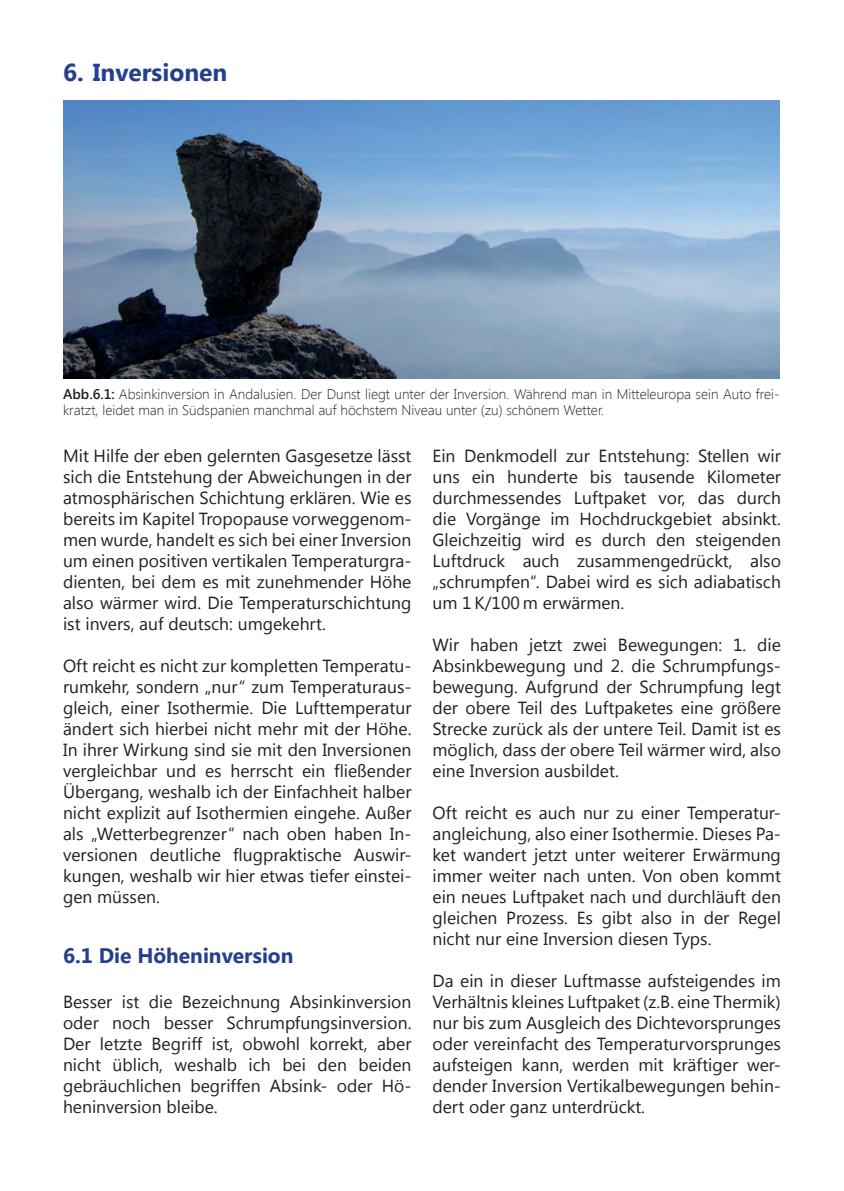
<style>
.page{position:relative;width:844px;height:1191px;background:#fff}
.page>*{position:absolute;margin:0;border:0;box-sizing:border-box;transform-origin:0 0}
.t1{font:700 24.5px "Segoe UI";color:#253f8e}
.t2{font:700 21px "Segoe UI";color:#253f8e}
.t3{font:17.5px/21px "Segoe UI";color:#231f20;text-align:justify}
.t4{font:300 14px/15.8px "Segoe UI";color:#231f20}
.s1{font-weight:600}
</style>
<div class="page">
<img style="left:63px;top:100px;width:716px;height:278px">
<h1 class="t1" style="left:63px;top:55px;width:166px">6. Inversionen</h1>
<p class="t4" style="left:63px;top:385px;width:717px"><span class="s1">Abb.6.1:</span> Absinkinversion in Andalusien. Der Dunst liegt unter der Inversion. Während man in Mitteleuropa sein Auto frei&shy;kratzt, leidet man in Südspanien manchmal auf höchstem Niveau unter (zu) schönem Wetter.</p>
<p class="t3" style="left:63px;top:445px;width:350px">Mit Hilfe der eben gelernten Gasgesetze lässt sich die Entstehung der Abweichungen in der atmosphärischen Schichtung erklären. Wie es bereits im Kapitel Tropopause vorweggenom&shy;men wurde, handelt es sich bei einer Inversion um einen positiven vertikalen Temperaturgra&shy;dienten, bei dem es mit zunehmender Höhe also wärmer wird. Die Temperaturschichtung ist invers, auf deutsch: umgekehrt.</p>
<p class="t3" style="left:63px;top:655px;width:350px">Oft reicht es nicht zur kompletten Temperatu&shy;rumkehr, sondern „nur“ zum Temperaturaus&shy;gleich, einer Isothermie. Die Lufttemperatur ändert sich hierbei nicht mehr mit der Höhe.<br>In ihrer Wirkung sind sie mit den Inversionen vergleichbar und es herrscht ein fließender Übergang, weshalb ich der Einfachheit halber nicht explizit auf Isothermien eingehe. Außer als „Wetterbegrenzer“ nach oben haben In&shy;versionen deutliche flugpraktische Auswir&shy;kungen, weshalb wir hier etwas tiefer einstei&shy;gen müssen.</p>
<p class="t3" style="left:432px;top:445px;width:350px">Ein Denkmodell zur Entstehung: Stellen wir uns ein hunderte bis tausende Kilometer durchmessendes Luftpaket vor, das durch die Vorgänge im Hochdruckgebiet absinkt.<br>Gleichzeitig wird es durch den steigenden Luftdruck auch zusammengedrückt, also „schrumpfen“. Dabei wird es sich adiabatisch um 1 K/100 m erwärmen.</p>
<p class="t3" style="left:432px;top:634px;width:350px">Wir haben jetzt zwei Bewegungen: 1. die Absinkbewegung und 2. die Schrumpfungs&shy;bewegung. Aufgrund der Schrumpfung legt der obere Teil des Luftpaketes eine größere Strecke zurück als der untere Teil. Damit ist es möglich, dass der obere Teil wärmer wird, also eine Inversion ausbildet.</p>
<p class="t3" style="left:432px;top:802px;width:350px">Oft reicht es auch nur zu einer Temperatur&shy;angleichung, also einer Isothermie. Dieses Pa&shy;ket wandert jetzt unter weiterer Erwärmung immer weiter nach unten. Von oben kommt ein neues Luftpaket nach und durchläuft den gleichen Prozess. Es gibt also in der Regel nicht nur eine Inversion diesen Typs.</p>
<p class="t3" style="left:432px;top:970px;width:350px">Da ein in dieser Luftmasse aufsteigendes im Verhältnis kleines Luftpaket (z.B. eine Thermik) nur bis zum Ausgleich des Dichtevorsprunges oder vereinfacht des Temperaturvorsprunges aufsteigen kann, werden mit kräftiger wer&shy;dender Inversion Vertikalbewegungen behin&shy;dert oder ganz unterdrückt.</p>
<p class="t2" style="left:63px;top:940px;width:232px">6.1 Die Höheninversion</p>
<p class="t3" style="left:63px;top:991px;width:350px">Besser ist die Bezeichnung Absinkinversion oder noch besser Schrumpfungsinversion.<br>Der letzte Begriff ist, obwohl korrekt, aber nicht üblich, weshalb ich bei den beiden gebräuchlichen begriffen Absink- oder Hö&shy;heninversion bleibe.</p>
</div>
